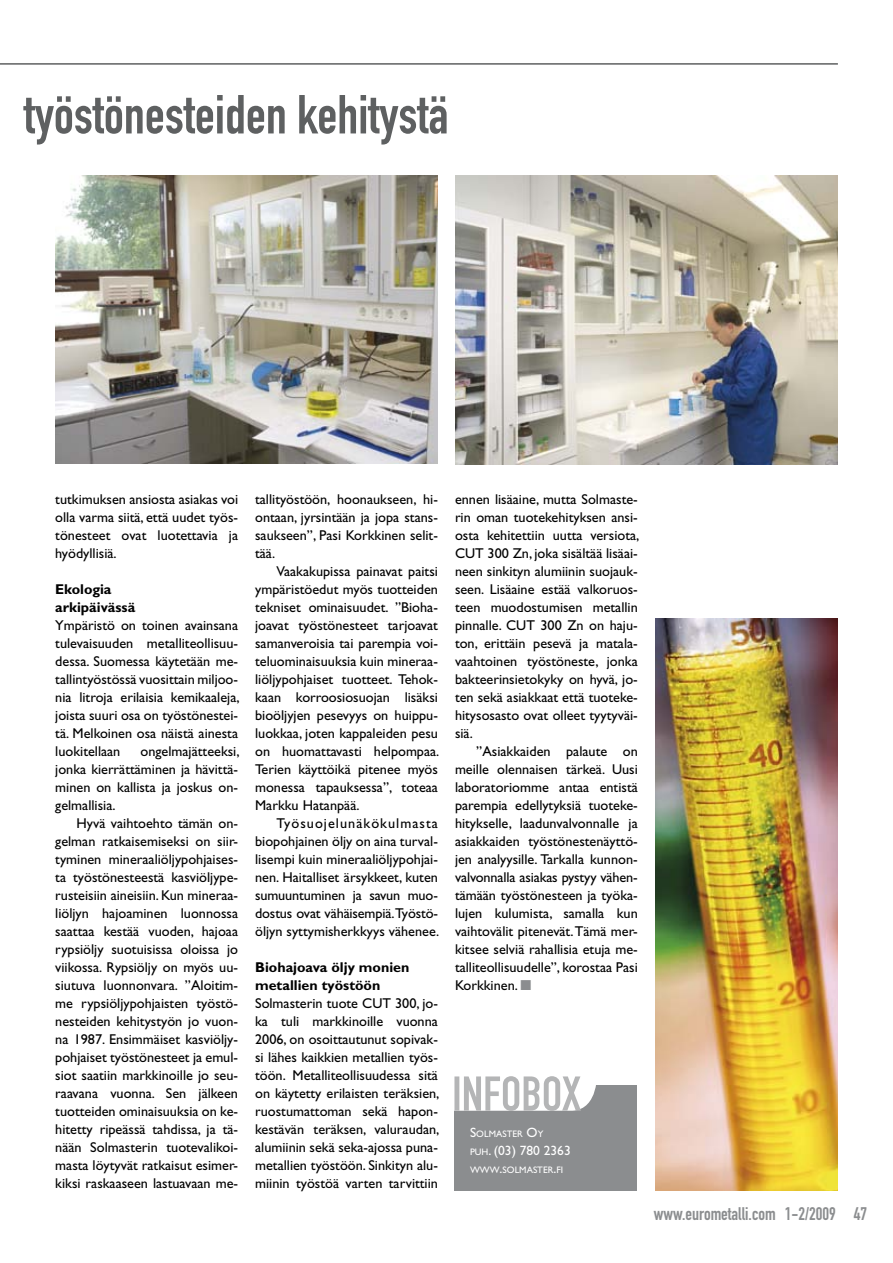
<style>
.page{position:relative;width:893px;height:1263px;background:#fff}
.page>*{position:absolute;margin:0;border:0;box-sizing:border-box;transform-origin:0 0}
.t1{font:54px "DIN Engschrift";color:#5e6061}
.t2{font:18px "DIN Engschrift";color:#8b8d8f}
.t3{font:14.25px/18px "Gill Sans";color:#000;text-align:justify}
.t4{font:700 14.25px/18px "Gill Sans";color:#000}
.t5{font:13.5px "Gill Sans";color:#fff}
.t6{font:9.45px "Gill Sans";color:#fff}
.s1{color:#8b8d8f}
.s2{font-size:13.5px}
.s3{font-size:9.45px}
</style>
<div class="page">
<hr style="left:0;top:63px;width:838px;height:2px;background:#5e6061">
<img style="left:455px;top:175px;width:382px;height:289px">
<img style="left:55px;top:176px;width:382px;height:287px">
<img style="left:655px;top:618px;width:183px;height:572px">
<div style="left:454px;top:1086px;width:183px;height:105px;background:#8b8d8f"></div>
<svg style="left:454px;top:1076px;width:145px;height:35px"></svg>
<h1 class="t1" style="left:24px;top:83px;width:426px">työstönesteiden kehitystä</h1>
<p class="t3" style="left:55px;top:490px;width:184px">tutkimuksen ansiosta asiakas voi olla varma siitä, että uudet työs&shy;tönesteet ovat luotettavia ja hyödyllisiä.</p>
<p class="t4" style="left:55px;top:580px;width:81px">Ekologia arkipäivässä</p>
<p class="t3" style="left:55px;top:616px;width:186px">Ympäristö on toinen avainsana tulevaisuuden metalliteollisuu&shy;dessa. Suomessa käytetään me&shy;tallintyöstössä vuosittain miljoo&shy;nia litroja erilaisia kemikaaleja, joista suuri osa on työstönestei&shy;tä. Melkoinen osa näistä ainesta luokitellaan</p>
<p class="t3" style="left:55px;top:742px;width:186px;text-indent:85px">ongelmajätteeksi, jonka kierrättäminen ja hävittä&shy;minen on kallista ja joskus on&shy;gelmallisia.</p>
<p class="t3" style="left:55px;top:814px;width:184px;text-indent:21px">Hyvä vaihtoehto tämän on&shy;gelman ratkaisemiseksi on siir&shy;tyminen mineraaliöljypohjaises&shy;ta työstönesteestä kasviöljype&shy;rusteisiin aineisiin. Kun mineraa&shy;liöljyn hajoaminen luonnossa saattaa kestää vuoden, hajoaa rypsiöljy suotuisissa oloissa jo viikossa. Rypsiöljy on myös uu&shy;siutuva luonnonvara. ”Aloitim&shy;me rypsiöljypohjaisten työstö&shy;nesteiden kehitystyön jo vuon&shy;na 1987. Ensimmäiset kasviöljy&shy;pohjaiset työstönesteet ja emul&shy;siot saatiin markkinoille jo seu&shy;raavana vuonna. Sen jälkeen tuotteiden ominaisuuksia on ke&shy;hitetty ripeässä tahdissa, ja tä&shy;nään Solmasterin tuotevalikoi&shy;masta löytyvät ratkaisut esimer&shy;kiksi raskaaseen lastuavaan me-</p>
<p class="t3" style="left:255px;top:490px;width:184px">tallityöstöön, hoonaukseen, hi&shy;ontaan, jyrsintään ja jopa stans&shy;saukseen”, Pasi Korkkinen selit&shy;tää.</p>
<p class="t3" style="left:255px;top:562px;width:186px;text-indent:21px">Vaakakupissa painavat paitsi ympäristöedut myös tuotteiden tekniset ominaisuudet. ”Bioha&shy;joavat työstönesteet tarjoavat samanveroisia tai parempia voi&shy;teluominaisuuksia kuin mineraa&shy;liöljypohjaiset tuotteet. Tehok&shy;kaan korroosiosuojan lisäksi bioöljyjen pesevyys on huippu&shy;luokkaa, joten kappaleiden pesu on huomattavasti helpompaa.<br>Terien käyttöikä pitenee myös monessa tapauksessa”, toteaa Markku Hatanpää.</p>
<p class="t3" style="left:255px;top:814px;width:186px;text-align:left;text-indent:21px">Työsuojelunäkökulmasta biopohjainen öljy on aina turval&shy;lisempi kuin mineraaliöljypohjai&shy;nen. Haitalliset ärsykkeet, kuten sumuuntuminen ja savun muo&shy;dostus ovat vähäisempiä.Työstö&shy;öljyn syttymisherkkyys vähenee.</p>
<p class="t4" style="left:255px;top:958px;width:156px">Biohajoava öljy monien metallien työstöön</p>
<p class="t3" style="left:255px;top:994px;width:186px">Solmasterin tuote CUT 300, jo&shy;ka tuli markkinoille vuonna 2006, on osoittautunut sopivak&shy;si lähes kaikkien metallien työs&shy;töön. Metalliteollisuudessa sitä on käytetty erilaisten teräksien, ruostumattoman sekä hapon&shy;kestävän teräksen, valuraudan, alumiinin sekä seka-ajossa puna&shy;metallien työstöön. Sinkityn alu&shy;miinin työstöä varten tarvittiin</p>
<p class="t3" style="left:455px;top:490px;width:186px">ennen lisäaine, mutta Solmaste&shy;rin oman tuotekehityksen ansi&shy;osta kehitettiin uutta versiota, CUT 300 Zn, joka sisältää lisäai&shy;neen sinkityn alumiinin suojauk&shy;seen. Lisäaine estää valkoruos&shy;teen muodostumisen metallin pinnalle. CUT 300 Zn on haju&shy;ton, erittäin pesevä ja matala&shy;vaahtoinen työstöneste, jonka bakteerinsietokyky on hyvä, jo&shy;ten sekä asiakkaat että tuoteke&shy;hitysosasto ovat olleet tyytyväi&shy;siä.</p>
<p class="t3" style="left:455px;top:742px;width:184px;text-indent:21px">”Asiakkaiden palaute on meille olennaisen tärkeä. Uusi laboratoriomme antaa entistä parempia edellytyksiä tuoteke&shy;hitykselle, laadunvalvonnalle ja asiakkaiden työstönestenäyttö&shy;jen analyysille. Tarkalla kunnon&shy;valvonnalla asiakas pystyy vähen&shy;tämään työstönesteen ja työka&shy;lujen kulumista, samalla kun vaihtovälit pitenevät. Tämä mer&shy;kitsee selviä rahallisia etuja me&shy;talliteollisuudelle”, korostaa Pasi Korkkinen. <span class="s1">■</span></p>
<p class="t6" style="left:470px;top:1128px;width:75px"><span class="s2">S</span>OLMASTER <span class="s2">O</span>Y</p>
<p class="t5" style="left:470px;top:1142px;width:102px"><span class="s3">PUH</span>. (03) 780 2363</p>
<p class="t6" style="left:470px;top:1164px;width:95px">WWW<span class="s2">.</span>SOLMASTER<span class="s2">.</span>FI</p>
<p class="t2" style="left:654px;top:1203px;width:215px">www.eurometalli.com 1-2/2009 47</p>
</div>
